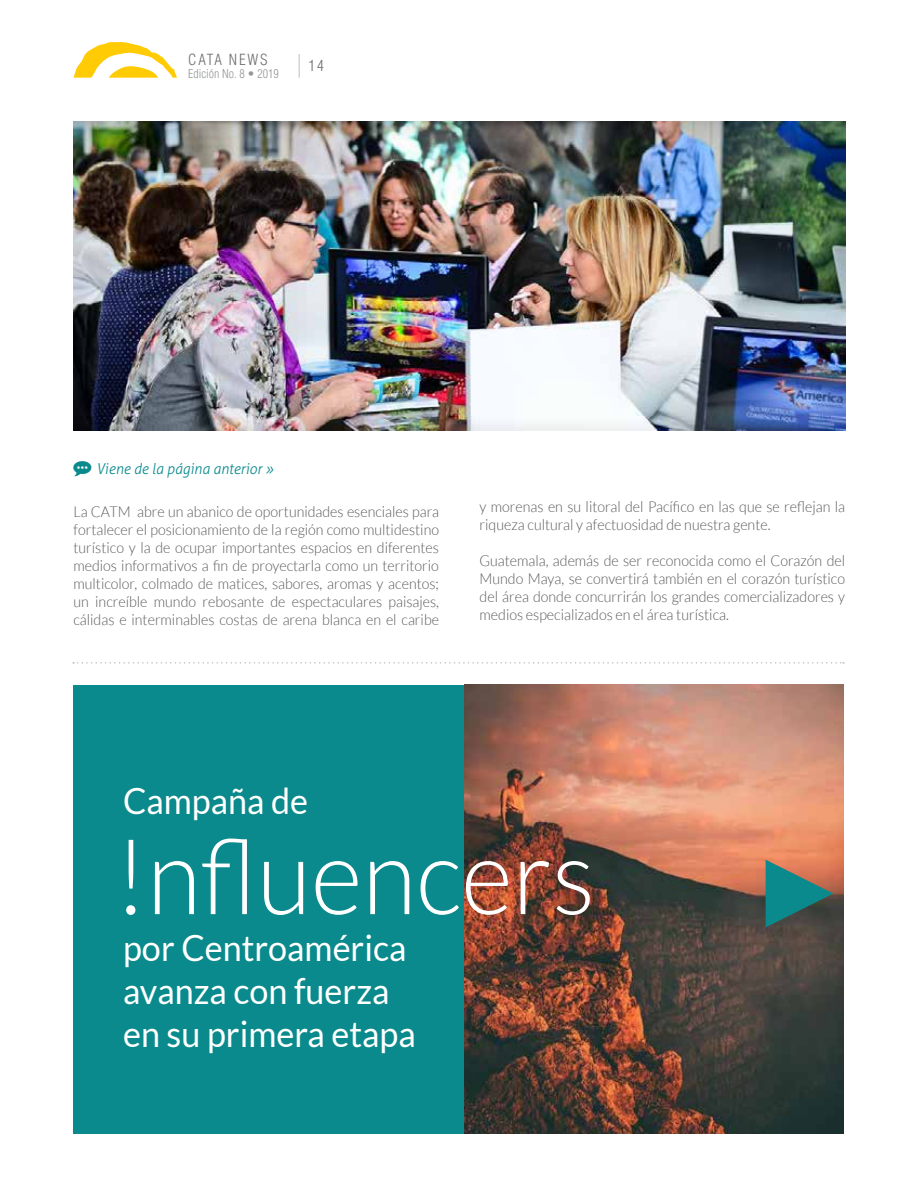
<style>
.page{position:relative;width:918px;height:1188px;background:#fff}
.page>*{position:absolute;margin:0;border:0;box-sizing:border-box;transform-origin:0 0}
.t1{font:300 105px "Lato";color:#fff;scale:.95 1}
.t2{font:36px/43.2px "Lato";color:#fff;scale:.95 1}
.t3{font:300 15px/18px "Lato";color:#58595b;text-align:justify;scale:.95 1}
.t4{font:italic 300 15px "Aller";color:#0a8a8c;scale:.95 1}
.t5{font:300 condensed 15px "Helvetica LT Std";letter-spacing:.12em;color:#6d6e71}
.t6{font:300 condensed 12px "Helvetica LT Std";color:#939598}
</style>
<div class="page">
<svg style="left:73px;top:42px;width:104px;height:36px"></svg>
<svg style="left:299px;top:54px;width:1px;height:24px"></svg>
<div style="left:73px;top:685px;width:391px;height:448px;background:#0a8a8c"></div>
<img style="left:74px;top:122px;width:771px;height:308px">
<svg style="left:73px;top:662px;width:771px;height:2px"></svg>
<img style="left:464px;top:684px;width:380px;height:450px">
<svg style="left:766px;top:860px;width:67px;height:67px;background:#4b746b"></svg>
<p class="t5" style="left:188px;top:50px;width:81px">CATA NEWS</p>
<p class="t6" style="left:188px;top:66px;width:92px">Edición No. 8 • 2019</p>
<p class="t5" style="left:309px;top:56px;width:17px">14</p>
<p class="t4" style="left:96px;top:460px;width:188px">Viene de la página anterior »</p>
<p class="t3" style="left:74px;top:502px;width:386px">La CATM abre un abanico de oportunidades esenciales para fortalecer el posicionamiento de la región como multidestino turístico y la de ocupar importantes espacios en diferentes medios informativos a fin de proyectarla como un territorio multicolor, colmado de matices, sabores, aromas y acentos; un increíble mundo rebosante de espectaculares paisajes, cálidas e interminables costas de arena blanca en el caribe</p>
<p class="t3" style="left:480px;top:498px;width:386px">y morenas en su litoral del Pacífico en las que se reflejan la riqueza cultural y afectuosidad de nuestra gente.</p>
<p class="t3" style="left:480px;top:552px;width:386px">Guatemala, además de ser reconocida como el Corazón del Mundo Maya, se convertirá también en el corazón turístico del área donde concurrirán los grandes comercializadores y medios especializados en el área turística.</p>
<h2 class="t2" style="left:123px;top:779px;width:196px">Campaña de</h2>
<h1 class="t1" style="left:115px;top:820px;width:507px">!nfluencers</h1>
<h2 class="t2" style="left:123px;top:926px;width:310px">por Centroamérica avanza con fuerza en su primera etapa</h2>
</div>
